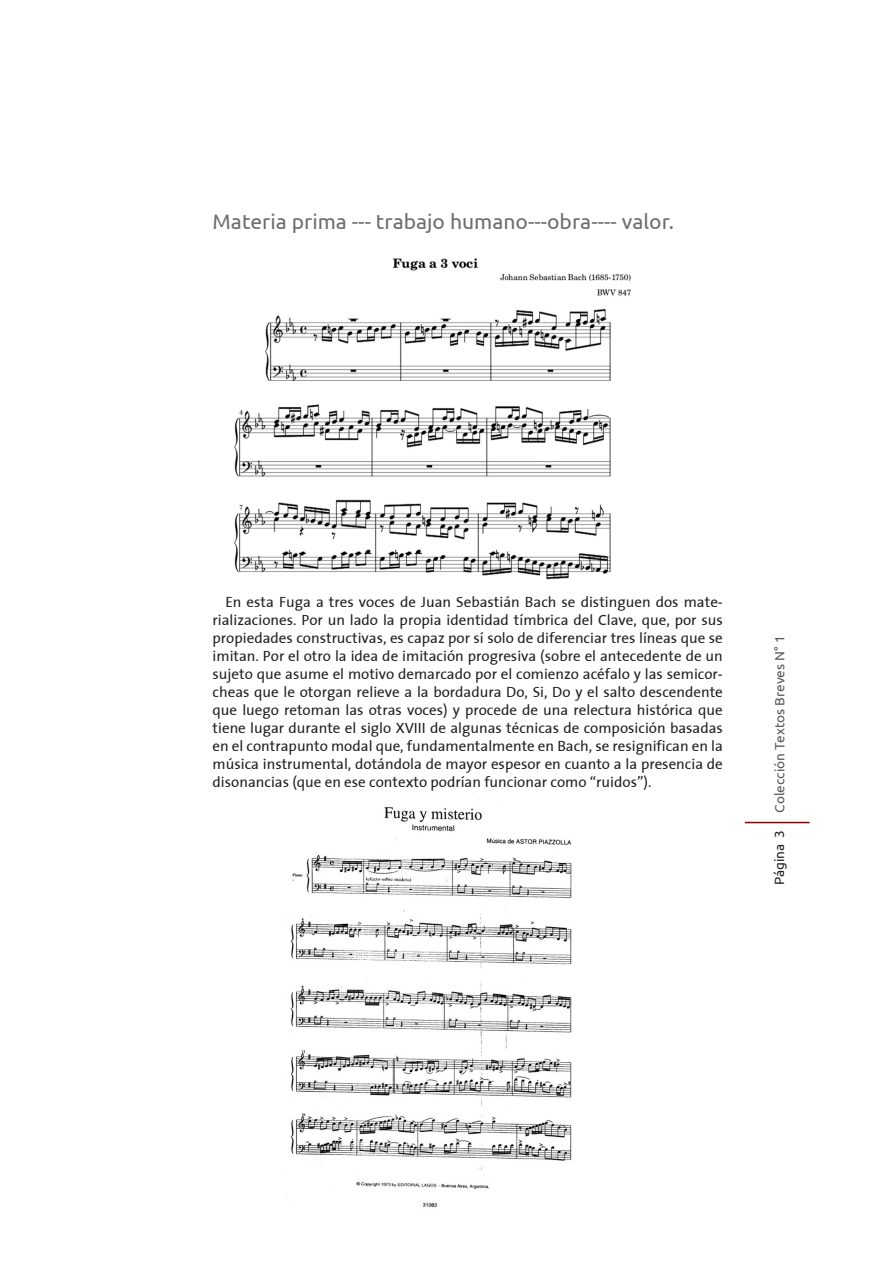
<style>
.page{position:relative;width:893px;height:1263px;background:#fff}
.page>*{position:absolute;margin:0;border:0;box-sizing:border-box;transform-origin:0 0}
.subtitulo{font:21px "Ubuntu";color:#6c6d70}
.texto{font:15px/18px "The Sans";color:#231f20;text-align:justify}
.t1{font:13.5px "Ubuntu";color:#57585a}
.t2{font:13.5px "Ubuntu";color:#231f20}
</style>
<div class="page">
<hr style="left:745px;top:822px;width:65px;height:1px;background:#8b0202">
<img style="left:234px;top:258px;width:397px;height:322px">
<img style="left:284px;top:799px;width:288px;height:408px">
<p class="subtitulo" style="left:213px;top:209px;width:463px">Materia prima --- trabajo humano---obra---- valor.</p>
<p class="texto" style="left:213px;top:592px;width:512px;text-indent:13px">En esta Fuga a tres voces de Juan Sebastián Bach se distinguen dos mate&shy;rializaciones. Por un lado la propia identidad tímbrica del Clave, que, por sus propiedades constructivas, es capaz por sí solo de diferenciar tres líneas que se imitan. Por el otro la idea de imitación progresiva (sobre el antecedente de un sujeto que asume el motivo demarcado por el comienzo acéfalo y las semicor&shy;cheas que le otorgan relieve a la bordadura Do, Si, Do y el salto descendente que luego retoman las otras voces) y procede de una relectura histórica que tiene lugar durante el siglo XVIII de algunas técnicas de composición basadas en el contrapunto modal que, fundamentalmente en Bach, se resignifican en la música instrumental, dotándola de mayor espesor en cuanto a la presencia de disonancias (que en ese contexto podrían funcionar como “ruidos”).</p>
<p class="t1" style="left:771px;top:813px;width:179px;rotate:-90deg">Colección Textos Breves N° 1</p>
<p class="t2" style="left:771px;top:885px;width:57px;rotate:-90deg">Página 3</p>
</div>
